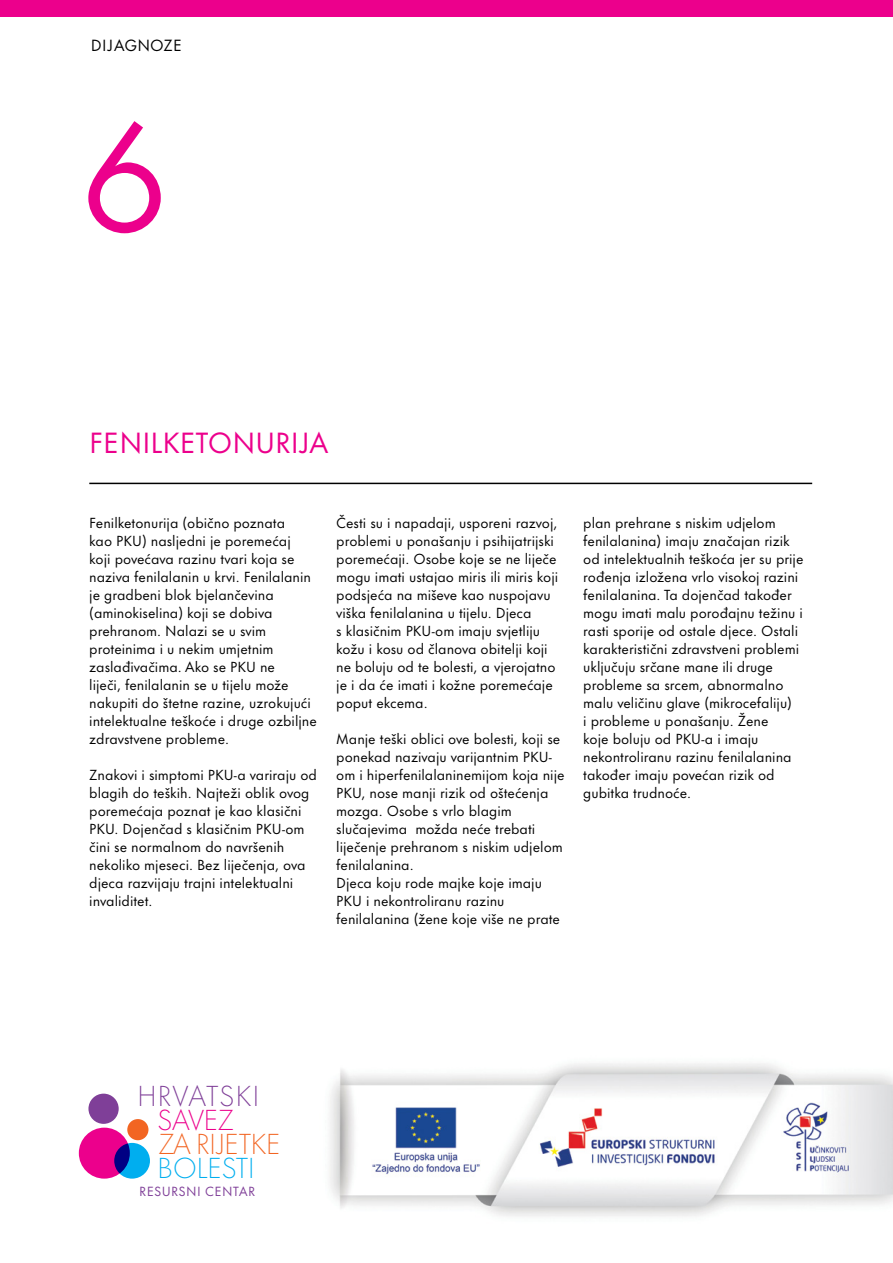
<style>
.page{position:relative;width:893px;height:1263px;background:#fff}
.page>*{position:absolute;margin:0;border:0;box-sizing:border-box;transform-origin:0 0}
.t1{font:142.5px "Futura Now Text";color:#ec008c}
.t2{font:27px "Futura Now Text";color:#ec008c}
.t3{font:300 26.7px "Futura Now Headline";letter-spacing:.01em;color:#f26522}
.t4{font:300 26.7px "Futura Now Headline";letter-spacing:.065em;color:#7f3f98}
.t5{font:300 26.7px "Futura Now Headline";letter-spacing:.01em;color:#00aeef}
.t6{font:300 26.7px "Futura Now Headline";letter-spacing:.01em;color:#ec008c}
.t7{font:15px "Futura Now Text";letter-spacing:.01em;color:#000}
.t8{font:13.5px/18px "Futura Now Text";color:#000}
.t9{font:12.3px "Futura Now Headline";letter-spacing:.07em;color:#7f3f98}
</style>
<div class="page">
<img style="left:329px;top:1063px;width:564px;height:153px">
<div style="left:88px;top:1094px;width:31px;height:30px;background:#7f3f98;border-radius:50%"></div>
<div style="left:127px;top:1119px;width:21px;height:21px;background:#f26522;border-radius:50%"></div>
<div style="left:79px;top:1127px;width:51px;height:51px;background:#ec008c;border-radius:50%"></div>
<svg style="left:114px;top:1143px;width:36px;height:35px"></svg>
<div style="left:0;top:0;width:893px;height:17px;background:#ec008c"></div>
<hr style="left:89px;top:483px;width:723px;height:1px;background:#000">
<p class="t7" style="left:91px;top:33px;width:93px">DIJAGNOZE</p>
<h1 class="t1" style="left:81px;top:64px;width:89px">6</h1>
<h2 class="t2" style="left:89px;top:421px;width:241px">FENILKETONURIJA</h2>
<p class="t8" style="left:89px;top:513px;width:229px">Fenilketonurija (obično poznata<br>kao PKU) nasljedni je poremećaj<br>koji povećava razinu tvari koja se naziva fenilalanin u krvi. Fenilalanin je gradbeni blok bjelančevina (aminokiselina) koji se dobiva prehranom. Nalazi se u svim proteinima i u nekim umjetnim zaslađivačima. Ako se PKU ne<br>liječi, fenilalanin se u tijelu može nakupiti do štetne razine, uzrokujući intelektualne teškoće i druge ozbiljne zdravstvene probleme.</p>
<p class="t8" style="left:89px;top:765px;width:229px">Znakovi i simptomi PKU-a variraju od blagih do teških. Najteži oblik ovog poremećaja poznat je kao klasični<br>PKU. Dojenčad s klasičnim PKU-om čini se normalnom do navršenih nekoliko mjeseci. Bez liječenja, ova djeca razvijaju trajni intelektualni invaliditet.</p>
<p class="t8" style="left:336px;top:513px;width:223px">Česti su i napadaji, usporeni razvoj, problemi u ponašanju i psihijatrijski poremećaji. Osobe koje se ne liječe mogu imati ustajao miris ili miris koji podsjeća na miševe kao nuspojavu viška fenilalanina u tijelu. Djeca<br>s klasičnim PKU-om imaju svjetliju kožu i kosu od članova obitelji koji ne boluju od te bolesti, a vjerojatno je i da će imati i kožne poremećaje poput ekcema.</p>
<p class="t8" style="left:336px;top:729px;width:230px">Manje teški oblici ove bolesti, koji se ponekad nazivaju varijantnim PKU&shy;om i hiperfenilalaninemijom koja nije<br>PKU, nose manji rizik od oštećenja mozga. Osobe s vrlo blagim slučajevima možda neće trebati liječenje prehranom s niskim udjelom fenilalanina.<br>Djeca koju rode majke koje imaju<br>PKU i nekontroliranu razinu fenilalanina (žene koje više ne prate</p>
<p class="t8" style="left:583px;top:513px;width:222px">plan prehrane s niskim udjelom fenilalanina) imaju značajan rizik od intelektualnih teškoća jer su prije rođenja izložena vrlo visokoj razini fenilalanina. Ta dojenčad također mogu imati malu porođajnu težinu i rasti sporije od ostale djece. Ostali karakteristični zdravstveni problemi uključuju srčane mane ili druge probleme sa srcem, abnormalno malu veličinu glave (mikrocefaliju)<br>i probleme u ponašanju. Žene<br>koje boluju od PKU-a i imaju nekontroliranu razinu fenilalanina također imaju povećan rizik od gubitka trudnoće.</p>
<h3 class="t4" style="left:138px;top:1075px;width:122px">HRVATSKI</h3>
<h3 class="t6" style="left:158px;top:1099px;width:77px">SAVEZ</h3>
<h3 class="t3" style="left:159px;top:1123px;width:123px">ZA RIJETKE</h3>
<h3 class="t5" style="left:158px;top:1147px;width:98px">BOLESTI</h3>
<p class="t9" style="left:140px;top:1181px;width:117px">RESURSNI CENTAR</p>
</div>
